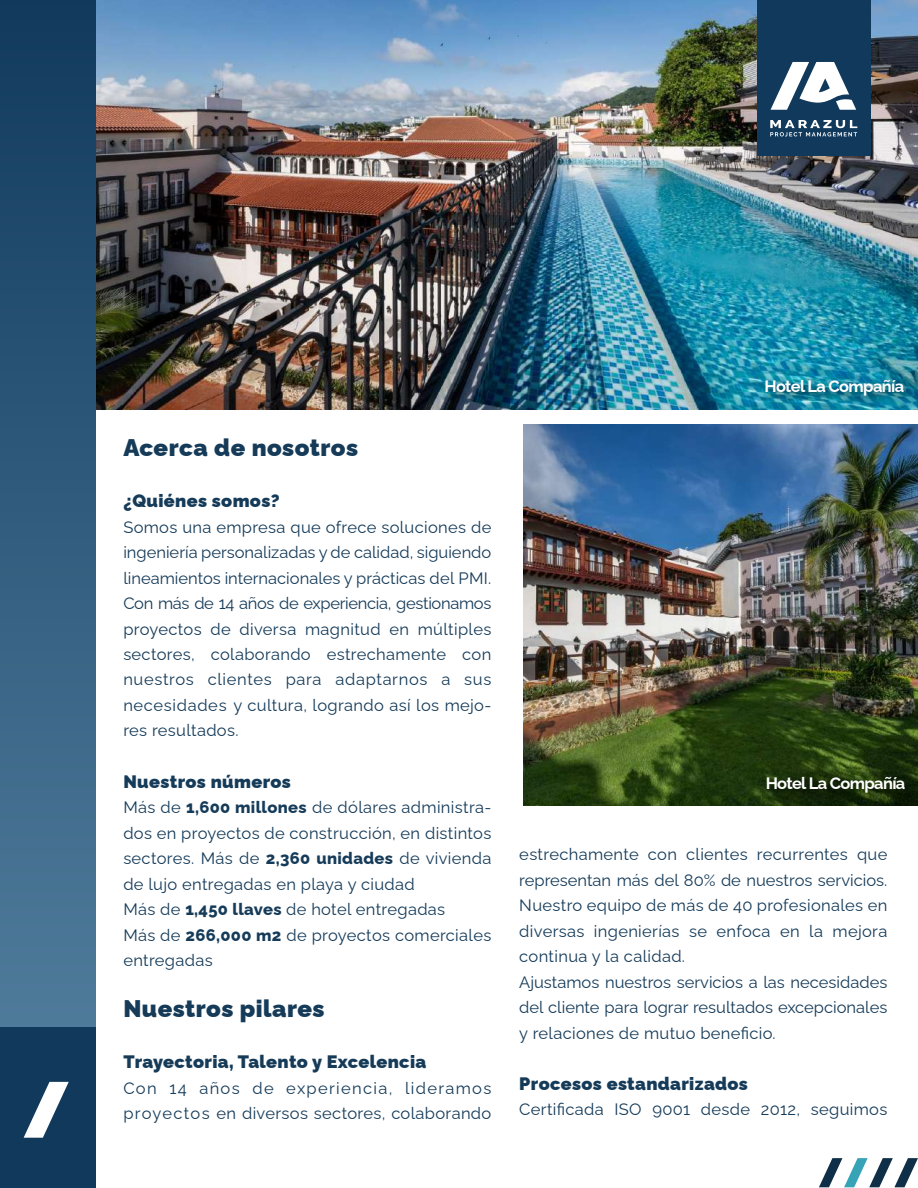
<style>
.page{position:relative;width:918px;height:1188px;background:#fff}
.page>*{position:absolute;margin:0;border:0;box-sizing:border-box;transform-origin:0 0}
.t1{font:900 24px "Raleway";letter-spacing:.02em;color:#153b59}
.t2{font:900 18px "Raleway";letter-spacing:.02em;color:#153b59}
.t3{font:16.5px/25.5px "Raleway";letter-spacing:.02em;color:#153b59}
.t4{font:16.5px/25.5px "Raleway";letter-spacing:.065em;color:#153b59}
.t5{font:700 16.5px "Raleway";letter-spacing:-.04em;color:#fff}
.s1{font-weight:800}
</style>
<div class="page">
<img style="left:524px;top:425px;width:394px;height:380px">
<img style="left:95px;top:0;width:823px;height:409px">
<svg style="left:0;top:0;width:95px;height:1028px"></svg>
<div style="left:0;top:1028px;width:95px;height:160px;background:#10395b"></div>
<div style="left:757px;top:0;width:114px;height:156px;background:#10395b"></div>
<svg style="left:771px;top:62px;width:85px;height:48px"></svg>
<svg style="left:770px;top:120px;width:87px;height:16px"></svg>
<svg style="left:24px;top:1082px;width:45px;height:56px"></svg>
<img style="left:756px;top:369px;width:162px;height:41px">
<img style="left:757px;top:766px;width:161px;height:40px">
<svg style="left:819px;top:1158px;width:99px;height:29px"></svg>
<h1 class="t1" style="left:123px;top:429px;width:236px">Acerca de nosotros</h1>
<p class="t2" style="left:123px;top:487px;width:158px">¿Quiénes somos?</p>
<p class="t3" style="left:123px;top:512px;width:370px;text-align:justify">Somos una empresa que ofrece soluciones de ingeniería personalizadas y de calidad, siguiendo lineamientos internacionales y prácticas del PMI.<br>Con más de 14 años de experiencia, gestionamos proyectos de diversa magnitud en múltiples sectores, colaborando estrechamente con nuestros clientes para adaptarnos a sus necesidades y cultura, logrando así los mejo&shy;res resultados.</p>
<p class="t2" style="left:123px;top:767px;width:169px">Nuestros números</p>
<p class="t3" style="left:123px;top:793px;width:370px">Más de <span class="s1">1,600 millones</span> de dólares administra&shy;dos en proyectos de construcción, en distintos sectores. Más de <span class="s1">2,360 unidades</span> de vivienda de lujo entregadas en playa y ciudad<br>Más de <span class="s1">1,450 llaves</span> de hotel entregadas<br>Más de <span class="s1">266,000 m2</span> de proyectos comerciales entregadas</p>
<h1 class="t1" style="left:123px;top:990px;width:203px">Nuestros pilares</h1>
<p class="t2" style="left:123px;top:1048px;width:304px">Trayectoria, Talento y Excelencia</p>
<p class="t4" style="left:123px;top:1073px;width:370px">Con 14 años de experiencia, lideramos proyectos en diversos sectores, colaborando</p>
<p class="t5" style="left:765px;top:373px;width:141px">Hotel La Compañía</p>
<p class="t5" style="left:766px;top:771px;width:141px">Hotel La Compañía</p>
<p class="t3" style="left:519px;top:840px;width:370px">estrechamente con clientes recurrentes que representan más del 80% de nuestros servicios.<br>Nuestro equipo de más de 40 profesionales en diversas ingenierías se enfoca en la mejora continua y la calidad.<br>Ajustamos nuestros servicios a las necesidades del cliente para lograr resultados excepcionales y relaciones de mutuo beneficio.</p>
<p class="t2" style="left:519px;top:1069px;width:230px">Procesos estandarizados</p>
<p class="t3" style="left:519px;top:1095px;width:370px">Certificada ISO 9001 desde 2012, seguimos</p>
</div>
